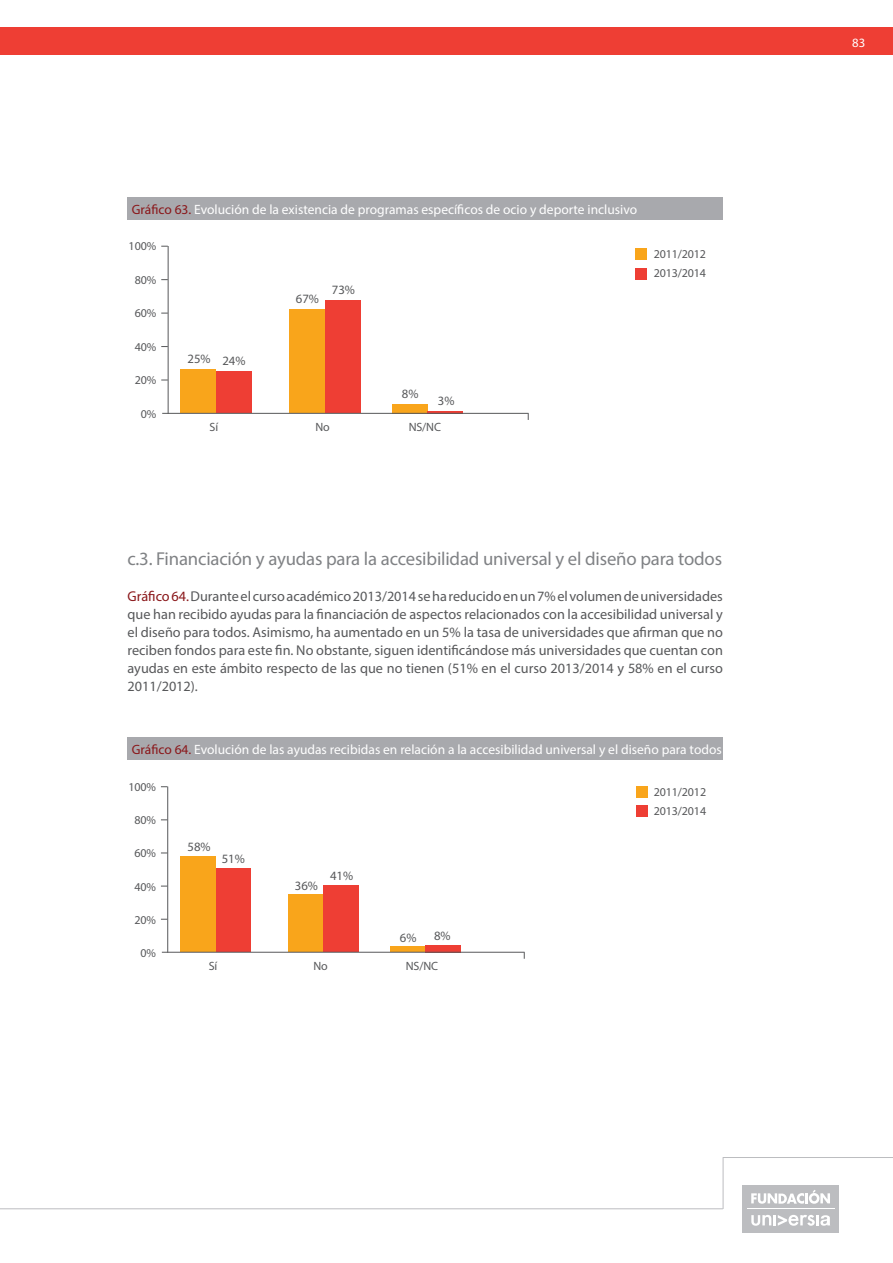
<style>
.page{position:relative;width:893px;height:1263px;background:#fff}
.page>*{position:absolute;margin:0;border:0;box-sizing:border-box;transform-origin:0 0}
.t1{font:18.75px "Myriad Pro";letter-spacing:-.01em;color:#808285}
.t2{font:14.25px/18px "Myriad Pro";color:#57585a;text-align:justify}
.t3{font:13.5px "Myriad Pro";color:#fff}
.t4{font:12.75px "Myriad Pro";color:#57585a}
.t5{font:12.75px "Myriad Pro";color:#fff}
.t6{font:12px "Myriad Pro";letter-spacing:-.01em;color:#57585a}
.s1{color:#8a171a}
</style>
<div class="page">
<hr style="left:723px;top:1157px;width:170px;height:1px;background:#bcbdc0">
<hr style="left:723px;top:1157px;width:1px;height:52px;background:#bcbdc0">
<div style="left:743px;top:1185px;width:96px;height:47px;background:#bcbdc0"></div>
<svg style="left:751px;top:1215px;width:79px;height:11px"></svg>
<svg style="left:751px;top:1190px;width:79px;height:14px"></svg>
<hr style="left:747px;top:1209px;width:87px;height:1px;background:#fff">
<hr style="left:0;top:1208px;width:723px;height:1px;background:#bcbdc0">
<div style="left:128px;top:197px;width:595px;height:23px;background:#a8a9ad"></div>
<div style="left:216px;top:371px;width:36px;height:42px;background:#ee3e34"></div>
<div style="left:289px;top:310px;width:36px;height:103px;background:#f9a51b"></div>
<div style="left:392px;top:404px;width:35px;height:9px;background:#f9a51b"></div>
<div style="left:180px;top:369px;width:36px;height:44px;background:#f9a51b"></div>
<div style="left:325px;top:300px;width:35px;height:113px;background:#ee3e34"></div>
<hr style="left:428px;top:411px;width:35px;height:2px;background:#ee3e34">
<hr style="left:162px;top:413px;width:367px;height:1px;background:#57585a">
<hr style="left:168px;top:246px;width:1px;height:168px;background:#57585a">
<div style="left:636px;top:268px;width:11px;height:11px;background:#ee3e34"></div>
<div style="left:636px;top:248px;width:11px;height:12px;background:#f9a51b"></div>
<div style="left:128px;top:738px;width:595px;height:22px;background:#a8a9ad"></div>
<div style="left:0;top:27px;width:893px;height:27px;background:#ee3e34"></div>
<div style="left:216px;top:868px;width:35px;height:84px;background:#ee3e34"></div>
<div style="left:288px;top:894px;width:35px;height:58px;background:#f9a51b"></div>
<div style="left:390px;top:946px;width:35px;height:6px;background:#f9a51b"></div>
<div style="left:181px;top:856px;width:35px;height:96px;background:#f9a51b"></div>
<div style="left:323px;top:885px;width:36px;height:67px;background:#ee3e34"></div>
<div style="left:425px;top:945px;width:35px;height:7px;background:#ee3e34"></div>
<hr style="left:162px;top:952px;width:363px;height:1px;background:#57585a">
<hr style="left:167px;top:786px;width:1px;height:167px;background:#57585a">
<div style="left:636px;top:805px;width:11px;height:12px;background:#ee3e34"></div>
<div style="left:636px;top:786px;width:11px;height:12px;background:#f9a51b"></div>
<p class="t3" style="left:132px;top:201px;width:507px"><span class="s1">Gráfico 63.</span> Evolución de la existencia de programas específicos de ocio y deporte inclusivo</p>
<p class="t6" style="left:129px;top:239px;width:29px">100%</p>
<p class="t6" style="left:135px;top:272px;width:23px">80%</p>
<p class="t6" style="left:135px;top:306px;width:23px">60%</p>
<p class="t6" style="left:135px;top:339px;width:23px">40%</p>
<p class="t6" style="left:135px;top:373px;width:23px">20%</p>
<p class="t6" style="left:141px;top:407px;width:17px">0%</p>
<p class="t4" style="left:187px;top:351px;width:25px">25%</p>
<p class="t4" style="left:222px;top:353px;width:25px">24%</p>
<p class="t4" style="left:296px;top:291px;width:25px">67%</p>
<p class="t4" style="left:332px;top:282px;width:25px">73%</p>
<p class="t4" style="left:402px;top:386px;width:18px">8%</p>
<p class="t4" style="left:438px;top:392px;width:18px">3%</p>
<p class="t6" style="left:210px;top:420px;width:10px">Sí</p>
<p class="t6" style="left:315px;top:420px;width:16px">No</p>
<p class="t6" style="left:409px;top:420px;width:34px">NS/NC</p>
<p class="t6" style="left:654px;top:246px;width:54px">2011/2012</p>
<p class="t6" style="left:654px;top:266px;width:54px">2013/2014</p>
<h2 class="t1" style="left:128px;top:547px;width:596px">c.3. Financiación y ayudas para la accesibilidad universal y el diseño para todos</h2>
<p class="t2" style="left:128px;top:587px;width:597px"><span class="s1">Gráfico 64.</span> Durante el curso académico 2013/2014 se ha reducido en un 7% el volumen de universidades que han recibido ayudas para la financiación de aspectos relacionados con la accesibilidad universal y el diseño para todos. Asimismo, ha aumentado en un 5% la tasa de universidades que afirman que no reciben fondos para este fin. No obstante, siguen identificándose más universidades que cuentan con ayudas en este ámbito respecto de las que no tienen (51% en el curso 2013/2014 y 58% en el curso 2011/2012).</p>
<p class="t3" style="left:132px;top:741px;width:591px"><span class="s1">Gráfico 64.</span> Evolución de las ayudas recibidas en relación a la accesibilidad universal y el diseño para todos</p>
<p class="t6" style="left:128px;top:779px;width:29px">100%</p>
<p class="t6" style="left:134px;top:813px;width:23px">80%</p>
<p class="t6" style="left:134px;top:846px;width:23px">60%</p>
<p class="t6" style="left:134px;top:879px;width:23px">40%</p>
<p class="t6" style="left:134px;top:912px;width:23px">20%</p>
<p class="t6" style="left:140px;top:945px;width:17px">0%</p>
<p class="t4" style="left:187px;top:838px;width:25px">58%</p>
<p class="t4" style="left:222px;top:851px;width:25px">51%</p>
<p class="t4" style="left:295px;top:877px;width:25px">36%</p>
<p class="t4" style="left:330px;top:868px;width:25px">41%</p>
<p class="t4" style="left:400px;top:930px;width:18px">6%</p>
<p class="t4" style="left:434px;top:928px;width:18px">8%</p>
<p class="t6" style="left:209px;top:958px;width:10px">Sí</p>
<p class="t6" style="left:314px;top:958px;width:16px">No</p>
<p class="t6" style="left:406px;top:958px;width:34px">NS/NC</p>
<p class="t6" style="left:654px;top:784px;width:54px">2011/2012</p>
<p class="t6" style="left:654px;top:803px;width:54px">2013/2014</p>
<p class="t5" style="left:852px;top:35px;width:15px">83</p>
</div>
